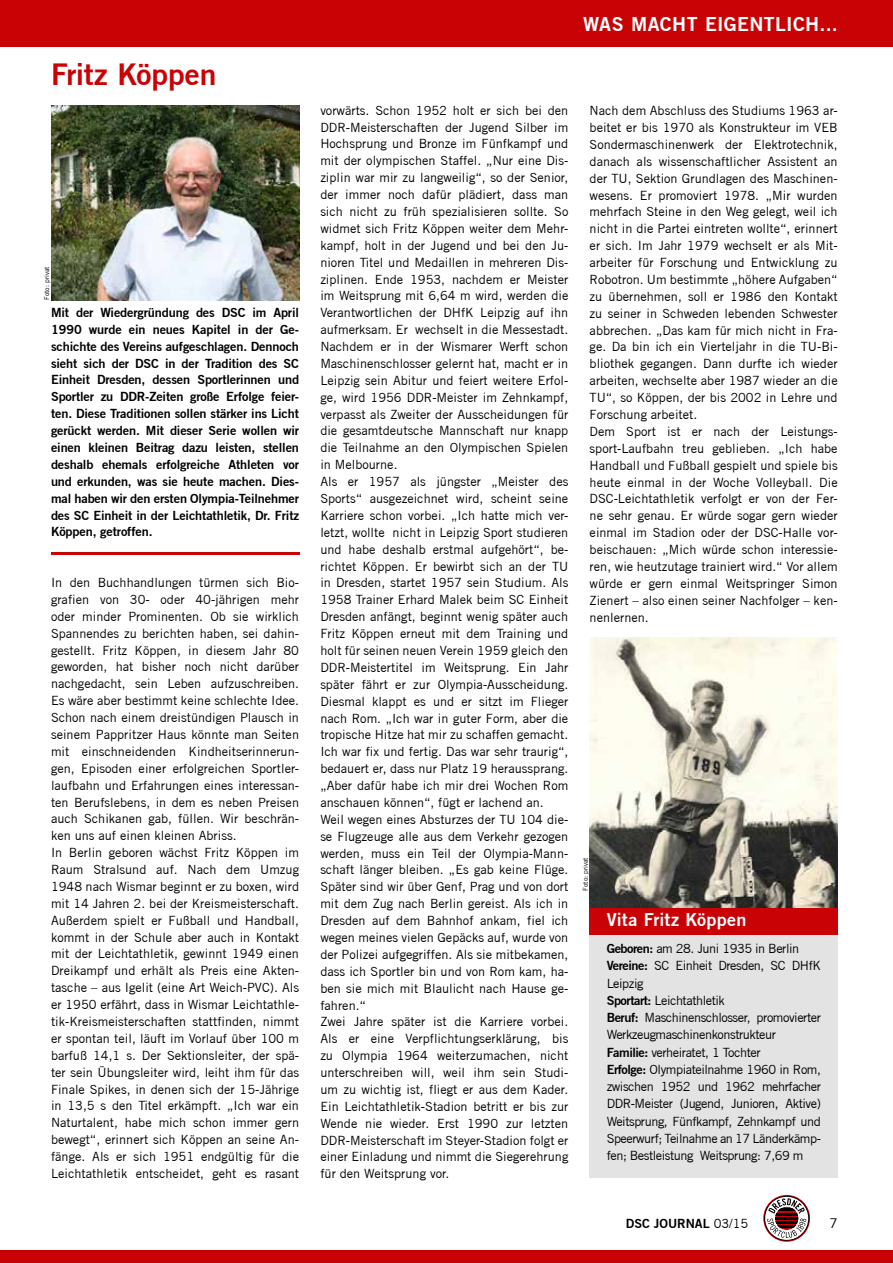
<style>
.page{position:relative;width:893px;height:1263px;background:#fff}
.page>*{position:absolute;margin:0;border:0;box-sizing:border-box;transform-origin:0 0}
.t1{font:700 30px "Trade Gothic No.2";color:#c80205}
.t2{font:700 19.5px "Trade Gothic No.2";letter-spacing:.02em;color:#fff}
.t3{font:700 18px "Trade Gothic No.2";letter-spacing:.02em;color:#fff}
.t4{font:13.5px "Trade Gothic";color:#000}
.t5{font:12.75px/17px "Trade Gothic";color:#000}
.t6{font:700 12.75px/17px "Trade Gothic No.2";letter-spacing:-.01em;color:#000;text-align:justify}
.t7{font:12.75px/17.2px "Trade Gothic";letter-spacing:-.035em;color:#000}
.t8{font:6.75px "Trade Gothic";color:#000}
.s1{font-family:"Trade Gothic No.2";font-weight:700}
.s2{font-family:"Trade Gothic";font-weight:400}
</style>
<div class="page">
<div style="left:0;top:1250px;width:893px;height:13px;background:#c80205"></div>
<svg style="left:763px;top:1195px;width:47px;height:47px"></svg>
<svg style="left:764px;top:1196px;width:45px;height:45px"></svg>
<svg style="left:765px;top:1197px;width:43px;height:43px"></svg>
<svg style="left:767px;top:1198px;width:39px;height:40px"></svg>
<svg style="left:775px;top:1206px;width:23px;height:24px"></svg>
<hr style="left:775px;top:1209px;width:23px;height:2px;background:#000">
<hr style="left:775px;top:1226px;width:23px;height:2px;background:#000">
<hr style="left:775px;top:1221px;width:23px;height:2px;background:#000">
<hr style="left:775px;top:1217px;width:23px;height:2px;background:#000">
<hr style="left:775px;top:1213px;width:23px;height:2px;background:#000">
<div style="left:0;top:0;width:893px;height:47px;background:#c80205"></div>
<hr style="left:51px;top:553px;width:248px;height:2px;background:#c80205">
<img style="left:51px;top:105px;width:248px;height:195px">
<div style="left:590px;top:932px;width:248px;height:246px;background:#e3e3e3"></div>
<div style="left:590px;top:905px;width:248px;height:29px;background:#c80205"></div>
<img style="left:590px;top:638px;width:248px;height:270px">
<h1 class="t1" style="left:51px;top:56px;width:167px">Fritz Köppen</h1>
<p class="t8" style="left:43px;top:300px;width:35px;rotate:-90deg">Foto: privat</p>
<p class="t6" style="left:51px;top:304px;width:250px">Mit der Wiedergründung des DSC im April 1990 wurde ein neues Kapitel in der Ge&shy;schichte des Vereins aufgeschlagen. Dennoch sieht sich der DSC in der Tradition des SC Einheit Dresden, dessen Sportlerinnen und Sportler zu DDR-Zeiten große Erfolge feier&shy;ten. Diese Traditionen sollen stärker ins Licht gerückt werden. Mit dieser Serie wollen wir einen kleinen Beitrag dazu leisten, stellen deshalb ehemals erfolgreiche Athleten vor und erkunden, was sie heute machen. Dies&shy;mal haben wir den ersten Olympia-Teilnehmer des SC Einheit in der Leichtathletik, Dr. Fritz Köppen, getroffen.</p>
<p class="t5" style="left:51px;top:574px;width:250px">I n den Buchhandlungen türmen sich Bio&shy;grafien von 30- oder 40-jährigen mehr oder minder Prominenten. Ob sie wirklich Spannendes zu berichten haben, sei dahin&shy;gestellt. Fritz Köppen, in diesem Jahr 80 geworden, hat bisher noch nicht darüber nachgedacht, sein Leben aufzuschreiben.<br>Es wäre aber bestimmt keine schlechte I dee.<br>Schon nach einem dreistündigen Plausch in seinem Pappritzer Haus könnte man Seiten mit einschneidenden Kindheitserinnerun&shy;gen, Episoden einer erfolgreichen Sportler&shy;laufbahn und Erfahrungen eines interessan&shy;ten Berufslebens, in dem es neben Preisen auch Schikanen gab, füllen. Wir beschrän&shy;ken uns auf einen kleinen Abriss.<br>I n Berlin geboren wächst Fritz Köppen im Raum Stralsund auf. Nach dem U mzug 1948 nach Wismar beginnt er zu boxen, wird mit 14 Jahren 2. bei der Kreismeisterschaft.<br>Außerdem spielt er Fußball und Handball, kommt in der Schule aber auch in Kontakt mit der Leichtathletik, gewinnt 1949 einen Dreikampf und erhält als Preis eine Akten&shy;tasche – aus Igelit (eine Art Weich-PVC). Als er 1950 erfährt, dass in Wismar Leichtathle&shy;tik-Kreismeisterschaften stattfinden, nimmt er spontan teil, läuft im Vorlauf über 100 m barfuß 14,1 s. Der Sektionsleiter, der spä&shy;ter sein Ü bungsleiter wird, leiht ihm für das Finale Spikes, in denen sich der 15-Jährige in 13,5 s den Titel erkämpft. „I ch war ein Naturtalent, habe mich schon immer gern bewegt“, erinnert sich Köppen an seine An&shy;fänge. Als er sich 1951 endgültig für die Leichtathletik entscheidet, geht es rasant</p>
<h2 class="t2" style="left:583px;top:12px;width:256px">was macht eigentlich...</h2>
<p class="t5" style="left:320px;top:102px;width:250px">vorwärts. Schon 1952 holt er sich bei den<br>DDR</p>
<p class="t5" style="left:320px;top:118px;width:250px;text-align:justify;text-indent:26px">-Meisterschaften der Jugend Silber im Hochsprung und Bronze im Fünfkampf und mit der olympischen Staffel. „N ur eine Dis&shy;ziplin war mir zu langweilig“, so der Senior, der immer noch dafür plädiert, dass man sich nicht zu früh spezialisieren sollte. So widmet sich Fritz Köppen weiter dem Mehr&shy;kampf, holt in der Jugend und bei den Ju&shy;nioren Titel und Medaillen in mehreren Dis&shy;ziplinen. Ende 1953, nachdem er Meister im Weitsprung mit 6,64 m wird, werden die Verantwortlichen der DHfK Leipzig auf ihn aufmerksam. Er wechselt in die Messestadt.<br>N achdem er in der Wismarer Werft schon Maschinenschlosser gelernt hat, macht er in Leipzig sein Abitur und feiert weitere Erfol&shy;ge, wird 1956 DDR</p>
<p class="t5" style="left:320px;top:389px;width:250px;text-indent:112px">-Meister im Zehnkampf, verpasst als Zweiter der Ausscheidungen für die gesamtdeutsche Mannschaft nur knapp die Teilnahme an den Olympischen Spielen in Melbourne.<br>Als er 1957 als jüngster „Meister des Sports“ ausgezeichnet wird, scheint seine Karriere schon vorbei. „I ch hatte mich ver&shy;letzt, wollte nicht in Leipzig Sport studieren und habe deshalb erstmal aufgehört“, be&shy;richtet Köppen. Er bewirbt sich an der TU in Dresden, startet 1957 sein Studium. Als 1958 Trainer Erhard Malek beim SC Einheit Dresden anfängt, beginnt wenig später auch Fritz Köppen erneut mit dem Training und holt für seinen neuen Verein 1959 gleich den DDR</p>
<p class="t5" style="left:320px;top:659px;width:250px;text-indent:26px">-Meistertitel im Weitsprung. Ein Jahr später fährt er zur Olympia-Ausscheidung.<br>Diesmal klappt es und er sitzt im Flieger nach Rom. „I ch war in guter Form, aber die tropische H itze hat mir zu schaffen gemacht.<br>I ch war fix und fertig. Das war sehr traurig“, bedauert er, dass nur Platz 19 heraussprang. „Aber dafür habe ich mir drei Wochen Rom anschauen können“, fügt er lachend an.<br>Weil wegen eines Absturzes der TU 104 die&shy;se Flugzeuge alle aus dem Verkehr gezogen werden, muss ein Teil der Olympia-Mann&shy;schaft länger bleiben. „Es gab keine Flüge.<br>Später sind wir über Genf, Prag und von dort mit dem Zug nach Berlin gereist. Als ich in Dresden auf dem Bahnhof ankam, fiel ich wegen meines vielen Gepäcks auf, wurde von der Polizei aufgegriffen. Als sie mitbekamen, dass ich Sportler bin und von Rom kam, ha&shy;ben sie mich mit Blaulicht nach Hause ge&shy;fahren.“<br>Zwei Jahre später ist die Karriere vorbei.<br>Als er eine Verpflichtungserklärung, bis zu Olympia 1964 weiterzumachen, nicht unterschreiben will, weil ihm sein Studi&shy;um zu wichtig ist, fliegt er aus dem Kader.<br>E in Leichtathletik-Stadion betritt er bis zur Wende nie wieder. Erst 1990 zur letzten DDR</p>
<p class="t5" style="left:320px;top:1131px;width:250px;text-align:justify;text-indent:26px">-Meisterschaft im Steyer-Stadion folgt er einer Einladung und nimmt die Siegerehrung für den Weitsprung vor.</p>
<p class="t5" style="left:590px;top:102px;width:250px">Nach dem Abschluss des Studiums 1963 ar&shy;beitet er bis 1970 als Konstrukteur im VE B Sondermaschinenwerk der E lektrotechnik, danach als wissenschaftlicher Assistent an der TU , Sektion Grundlagen des Maschinen&shy;wesens. Er promoviert 1978. „Mir wurden mehrfach Steine in den Weg gelegt, weil ich nicht in die Partei eintreten wollte“, erinnert er sich. I m Jahr 1979 wechselt er als Mit&shy;arbeiter für Forschung und Entwicklung zu Robotron. U m bestimmte „höhere Aufgaben“ zu übernehmen, soll er 1986 den Kontakt zu seiner in Schweden lebenden Schwester abbrechen. „Das kam für mich nicht in Fra&shy;ge. Da bin ich ein Vierteljahr in die TU-Bi&shy;bliothek gegangen. Dann durfte ich wieder arbeiten, wechselte aber 1987 wieder an die TU “, so Köppen, der bis 2002 in Lehre und Forschung arbeitet.<br>Dem Sport ist er nach der Leistungs&shy;sport-Laufbahn treu geblieben. „I ch habe Handball und Fußball gespielt und spiele bis heute einmal in der Woche Volleyball. Die DSC</p>
<p class="t5" style="left:590px;top:490px;width:250px;text-align:justify;text-indent:24px">-Leichtathletik verfolgt er von der Fer&shy;ne sehr genau. Er würde sogar gern wieder einmal im Stadion oder der DSC</p>
<p class="t5" style="left:590px;top:524px;width:250px;text-align:justify;text-indent:189px">-Halle vor&shy;beischauen: „Mich würde schon interessie&shy;ren, wie heutzutage trainiert wird.“ Vor allem würde er gern einmal Weitspringer Simon Zienert – also einen seiner Nachfolger – ken&shy;nenlernen.</p>
<p class="t8" style="left:581px;top:891px;width:35px;rotate:-90deg">Foto: privat</p>
<h3 class="t3" style="left:607px;top:908px;width:141px">Vita Fritz Köppen</h3>
<p class="t7" style="left:607px;top:940px;width:216px"><span class="s1">Geboren:</span> am 28. Juni 1935 in Berlin<br><span class="s1">Vereine:</span> SC Einheit Dresden, SC DHfK<br>Leipzig<br><span class="s1">Sportart:</span> Leichtathletik<br><span class="s1">Beruf:</span> Maschinenschlosser, promovierter<br>Werkzeugmaschinenkonstrukteur<br><span class="s1">Familie:</span> verheiratet, 1 Tochter<br><span class="s1">Erfolge:</span> Olympiateilnahme 1960 in Rom, zwischen 1952 und 1962 mehrfacher<br>DDR</p>
<p class="t5" style="left:607px;top:1095px;width:216px;text-align:justify;text-indent:24px">-Meister (Jugend, Junioren, Aktive)<br>Weitsprung, Fünfkampf, Zehnkampf und Speerwurf; Teilnahme an 17 Länderkämp&shy;fen; Bestleistung Weitsprung: 7,69 m</p>
<p class="t6" style="left:626px;top:1214px;width:124px">DSC Journal <span class="s2">03/15</span></p>
<p class="t4" style="left:829px;top:1215px;width:10px">7</p>
</div>
